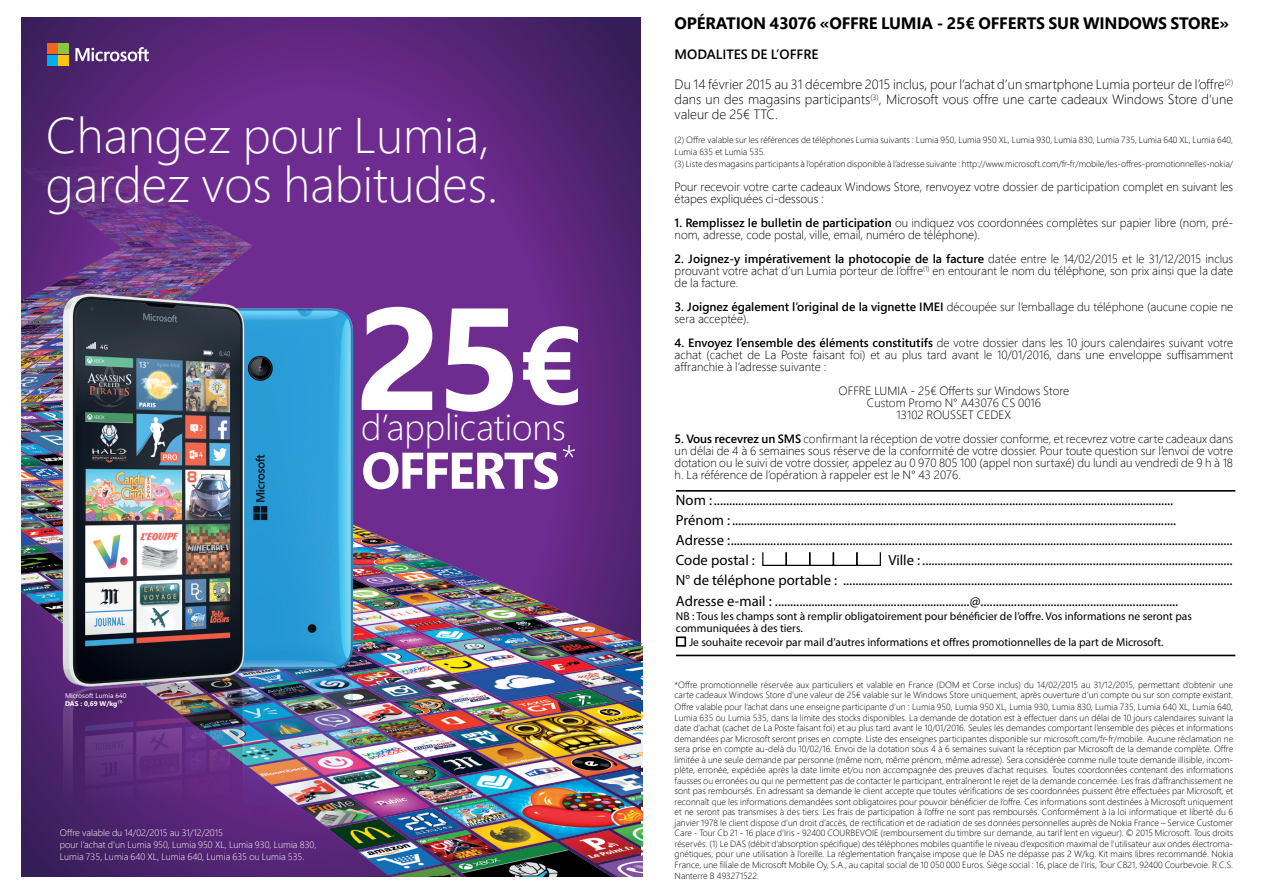
<style>
.page{position:relative;width:1263px;height:893px;background:#fff}
.page>*{position:absolute;margin:0;border:0;box-sizing:border-box;transform-origin:0 0}
.t1{font:700 51.45px "Segoe Pro";letter-spacing:-.04em;color:#fff}
.t2{font:300 49.95px "Segoe Pro";color:#fff}
.t3{font:300 36.3px "Segoe Pro";color:#fff}
.t4{font:700 16.5px "Segoe Pro";letter-spacing:-.01em;color:#000}
.txt_courant{font:14.7px/20.4px "Myriad Pro";color:#000}
.t5{font:300 13.5px/15px "Segoe Pro";color:#000;text-align:justify}
.t6{font:600 13.5px "Segoe Pro";color:#000}
.t7{font:300 12px/12px "Segoe Pro";color:#000}
.txt_courant-2{font:11.4px/11.6px "Myriad Pro";color:#000}
.t8{font:300 9.45px/12px "Segoe Pro";color:#fff}
.t9{font:300 9px/10.5px "Segoe Pro";color:#000}
.t10{font:6.75px/7.2px "Segoe WP";color:#fff}
.s1{font-weight:700}
.s2{font-weight:600}
</style>
<div class="page">
<svg style="left:21px;top:17px;width:620px;height:151px;background:#5a267b"></svg>
<svg style="left:75px;top:47px;width:74px;height:14px"></svg>
<div style="left:47px;top:44px;width:11px;height:10px;background:#f36421"></div>
<div style="left:59px;top:44px;width:10px;height:10px;background:#8bc63e"></div>
<div style="left:47px;top:55px;width:11px;height:11px;background:#00aeef"></div>
<div style="left:59px;top:55px;width:10px;height:11px;background:#fec210"></div>
<img style="left:21px;top:168px;width:621px;height:708px">
<div style="left:762px;top:552px;width:25px;height:14px;border:1px solid #000"></div>
<div style="left:786px;top:552px;width:24px;height:14px;border:1px solid #000"></div>
<div style="left:809px;top:552px;width:25px;height:14px;border:1px solid #000"></div>
<div style="left:833px;top:552px;width:24px;height:14px;border:1px solid #000"></div>
<div style="left:856px;top:552px;width:25px;height:14px;border:1px solid #000"></div>
<div style="left:676px;top:636px;width:10px;height:11px;border:2px solid #000"></div>
<hr style="left:676px;top:655px;width:559px;height:1px;background:#000">
<hr style="left:676px;top:490px;width:559px;height:2px;background:#000">
<svg style="left:563px;top:445px;width:12px;height:12px"></svg>
<svg style="left:523px;top:326px;width:55px;height:79px"></svg>
<svg style="left:362px;top:307px;width:70px;height:103px"></svg>
<svg style="left:446px;top:308px;width:67px;height:104px"></svg>
<p class="t2" style="left:46px;top:101px;width:446px">Changez pour Lumia,</p>
<p class="t2" style="left:46px;top:150px;width:454px">gardez vos habitudes.</p>
<p class="t3" style="left:361px;top:402px;width:206px">d’applications</p>
<p class="t1" style="left:361px;top:434px;width:200px">OFFERTS</p>
<p class="t10" style="left:65px;top:692px;width:63px">Microsoft Lumia 640<br><span class="s1">DAS : 0,69 W/kg</span><sup>(1)</sup></p>
<p class="t8" style="left:60px;top:826px;width:165px">Offre valable du 14/02/2015 au 31/12/2015</p>
<p class="t8" style="left:60px;top:838px;width:258px">pour l’achat d’un Lumia 950, Lumia 950 XL, Lumia 930, Lumia 830,<br>Lumia 735, Lumia 640 XL, Lumia 640, Lumia 635 ou Lumia 535.</p>
<p class="t4" style="left:675px;top:12px;width:556px">OPÉRATION 43076 «OFFRE LUMIA - 25€ OFFERTS SUR WINDOWS STORE»</p>
<p class="t6" style="left:675px;top:45px;width:145px">MODALITES DE L’OFFRE</p>
<p class="t5" style="left:675px;top:77px;width:560px">Du 14 février 2015 au 31 décembre 2015 inclus, pour l’achat d’un smartphone Lumia porteur de l’offre<sup>(2) </sup>dans un des magasins participants<sup>(3)</sup>, Microsoft vous offre une carte cadeaux Windows Store d’une valeur de 25€ TTC.</p>
<p class="t9" style="left:675px;top:134px;width:560px;line-height:12px">(2) Offre valable sur les références de téléphones Lumia suivants : Lumia 950, Lumia 950 XL, Lumia 930, Lumia 830, Lumia 735, Lumia 640 XL, Lumia 640,<br>Lumia 635 et Lumia 535.</p>
<p class="t9" style="left:675px;top:159px;width:560px">(3) Liste des magasins participants à l’opération disponible à l’adresse suivante : http://www.microsoft.com/fr-fr/mobile/les-offres-promotionnelles-nokia/</p>
<p class="t7" style="left:675px;top:181px;width:560px">Pour recevoir votre carte cadeaux Windows Store, renvoyez votre dossier de participation complet en suivant les étapes expliquées ci-dessous :</p>
<p class="t7" style="left:675px;top:217px;width:560px"><span class="s2">1. Remplissez le bulletin de participation</span> ou indiquez vos coordonnées complètes sur papier libre (nom, pré&shy;nom, adresse, code postal, ville, email, numéro de téléphone).</p>
<p class="t7" style="left:675px;top:253px;width:560px;text-align:justify"><span class="s2">2. Joignez-y impérativement la photocopie de la facture</span> datée entre le 14/02/2015 et le 31/12/2015 inclus prouvant votre achat d’un Lumia porteur de l’offre<sup>(1)</sup> en entourant le nom du téléphone, son prix ainsi que la date de la facture.</p>
<p class="t7" style="left:675px;top:301px;width:560px"><span class="s2">3. Joignez également l’original de la vignette IMEI</span> découpée sur l’emballage du téléphone (aucune copie ne sera acceptée).</p>
<p class="t7" style="left:675px;top:337px;width:560px;text-align:justify"><span class="s2">4. Envoyez l’ensemble des éléments constitutifs</span> de votre dossier dans les 10 jours calendaires suivant votre achat (cachet de La Poste faisant foi) et au plus tard avant le 10/01/2016, dans une enveloppe suffisamment affranchie à l’adresse suivante :</p>
<p class="t7" style="left:839px;top:385px;width:232px">OFFRE LUMIA - 25€ Offerts sur Windows Store</p>
<p class="t7" style="left:867px;top:397px;width:176px">Custom Promo N° A43076 CS 0016</p>
<p class="t7" style="left:896px;top:409px;width:116px">13102 ROUSSET CEDEX</p>
<p class="t7" style="left:675px;top:433px;width:560px;text-align:justify"><span class="s2">5. Vous recevrez un SMS</span> confirmant la réception de votre dossier conforme, et recevrez votre carte cadeaux dans un délai de 4 à 6 semaines sous réserve de la conformité de votre dossier. Pour toute question sur l’envoi de votre dotation ou le suivi de votre dossier, appelez au 0 970 805 100 (appel non surtaxé) du lundi au vendredi de 9 h à 18 h. La référence de l’opération à rappeler est le N° 43 2076.</p>
<p class="txt_courant" style="left:676px;top:490px;width:499px">Nom : .......................................................................................................................................................</p>
<p class="txt_courant" style="left:676px;top:510px;width:502px">Prénom : ..................................................................................................................................................</p>
<p class="txt_courant" style="left:676px;top:530px;width:558px;line-height:20px">Adresse :.....................................................................................................................................................................<br>Code postal :</p>
<p class="txt_courant" style="left:676px;top:550px;width:558px;text-align:justify;text-indent:212px">Ville : ......................................................................................................<br>N° de téléphone portable : ................................................................................................................................<br>Adresse e-mail : ................................................................@.................................................................</p>
<p class="txt_courant-2" style="left:676px;top:610px;width:517px">NB : Tous les champs sont à remplir obligatoirement pour bénéficier de l’offre. Vos informations ne seront pas communiquées à des tiers.</p>
<p class="txt_courant-2" style="left:689px;top:636px;width:476px">Je souhaite recevoir par mail d’autres informations et offres promotionnelles de la part de Microsoft.</p>
<p class="t9" style="left:675px;top:679px;width:560px">*Offre promotionnelle réservée aux particuliers et valable en France (DOM et Corse inclus) du 14/02/2015 au 31/12/2015, permettant d’obtenir une carte cadeaux Windows Store d’une valeur de 25€ valable sur le Windows Store uniquement, après ouverture d’un compte ou sur son compte existant.</p>
<p class="t9" style="left:675px;top:702px;width:560px;text-align:justify">Offre valable pour l’achat dans une enseigne participante d’un : Lumia 950, Lumia 950 XL, Lumia 930, Lumia 830, Lumia 735, Lumia 640 XL, Lumia 640, Lumia 635 ou Lumia 535, dans la limite des stocks disponibles. La demande de dotation est à effectuer dans un délai de 10 jours calendaires suivant la date d’achat (cachet de La Poste faisant foi) et au plus tard avant le 10/01/2016. Seules les demandes comportant l’ensemble des pièces et informations demandées par Microsoft seront prises en compte. Liste des enseignes participantes disponible sur microsoft.com/fr-fr/mobile. Aucune réclamation ne sera prise en compte au-delà du 10/02/16. Envoi de la dotation sous 4 à 6 semaines suivant la réception par Microsoft de la demande complète. Offre limitée à une seule demande par personne (même nom, même prénom, même adresse). Sera considérée comme nulle toute demande illisible, incom&shy;plète, erronée, expédiée après la date limite et/ou non accompagnée des preuves d’achat requises. Toutes coordonnées contenant des informations fausses ou erronées ou qui ne permettent pas de contacter le participant, entraîneront le rejet de la demande concernée. Les frais d’affranchissement ne sont pas remboursés. En adressant sa demande le client accepte que toutes vérifications de ses coordonnées puissent être effectuées par Microsoft, et reconnaît que les informations demandées sont obligatoires pour pouvoir bénéficier de l’offre. Ces informations sont destinées à Microsoft uniquement et ne seront pas transmises à des tiers. Les frais de participation à l’offre ne sont pas remboursés. Conformément à la loi informatique et liberté du 6 janvier 1978 le client dispose d’un droit d’accès, de rectification et de radiation de ses données personnelles auprès de Nokia France – Service Customer Care - Tour Cb 21 - 16 place d’Iris - 92400 COURBEVOIE (remboursement du timbre sur demande, au tarif lent en vigueur). © 2015 Microsoft. Tous droits réservés. (1) Le DAS (débit d’absorption spécifique) des téléphones mobiles quantifie le niveau d’exposition maximal de l’utilisateur aux ondes électroma&shy;gnétiques, pour une utilisation à l’oreille. La réglementation française impose que le DAS ne dépasse pas 2 W/kg. Kit mains libres recommandé. Nokia France, une filiale de Microsoft Mobile Oy, S.A., au capital social de 10 050 000 Euros. Siège social : 16, place de l’Iris, Tour CB21, 92400 Courbevoie. R.C.S.<br>Nanterre B 493271522.</p>
</div>
